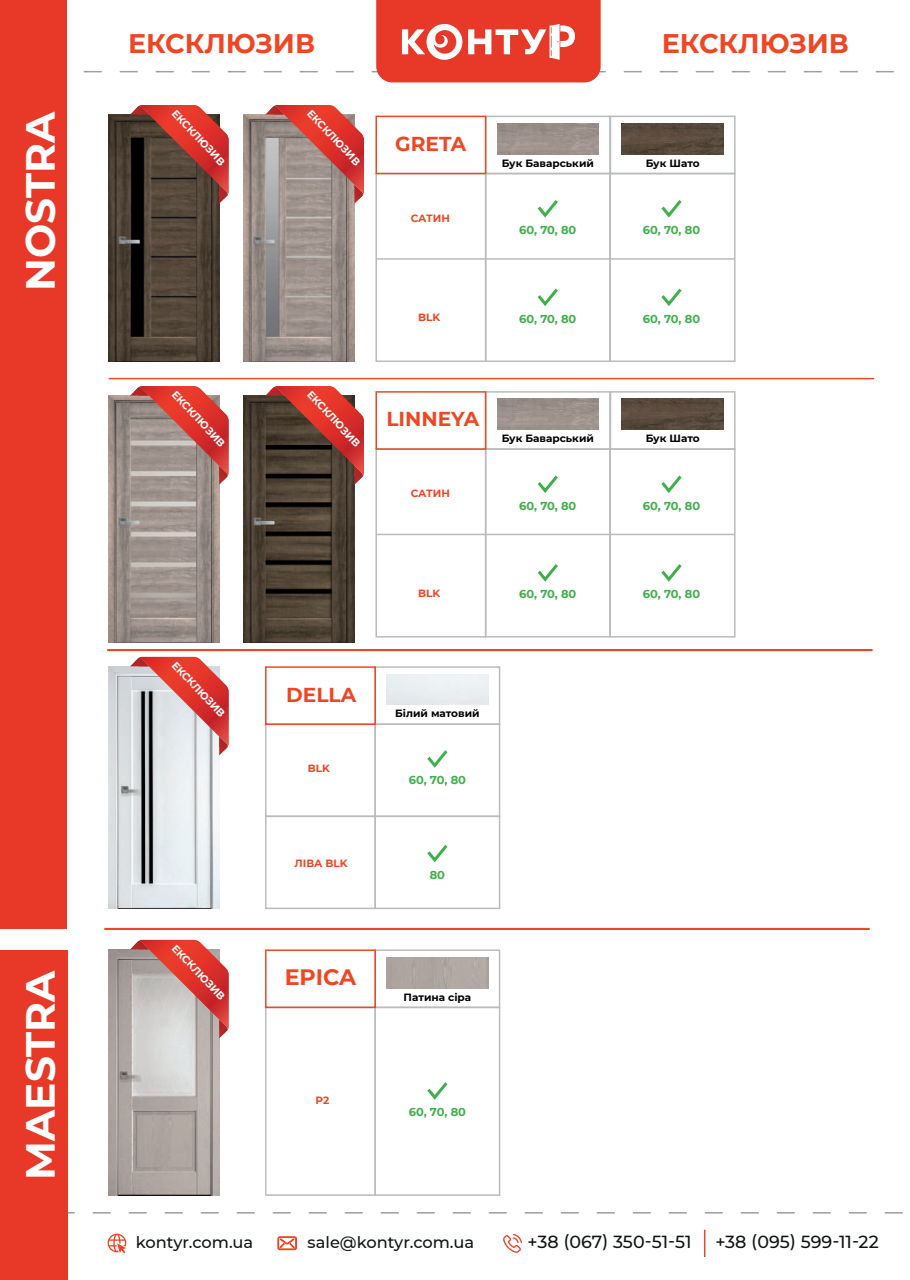
<style>
.page{position:relative;width:910px;height:1280px;background:#fff}
.page>*{position:absolute;margin:0;border:0;box-sizing:border-box;transform-origin:0 0}
.t1{font:700 40.65px "Montserrat";color:#fff}
.t2{font:700 26.85px "Montserrat";color:#ee4724}
.t3{font:700 22.2px "Montserrat";letter-spacing:-.005em;color:#ee4724}
.t4{font:700 20.1px "Montserrat";color:#ee4724}
.t5{font:500 17.55px "Montserrat";color:#101315}
.t6{font:500 16.2px "Montserrat";color:#101315}
.t7{font:700 11.4px "Montserrat";color:#3eb049}
.t8{font:700 10.5px "Montserrat";color:#000001}
.t9{font:700 10.5px "Montserrat";color:#ee4724}
.t10{font:700 10.35px "Montserrat";color:#fff}
</style>
<div class="page">
<svg style="left:68px;top:1212px;width:835px;height:1px"></svg>
<svg style="left:277px;top:1236px;width:20px;height:14px"></svg>
<svg style="left:108px;top:1233px;width:18px;height:20px"></svg>
<svg style="left:83px;top:0;width:811px;height:82px"></svg>
<svg style="left:503px;top:1234px;width:19px;height:19px"></svg>
<svg style="left:704px;top:1230px;width:1px;height:27px"></svg>
<div style="left:0;top:950px;width:68px;height:330px;background:#e83928"></div>
<div style="left:0;top:0;width:67px;height:929px;background:#e83928"></div>
<hr style="left:109px;top:378px;width:765px;height:1px;background:#ee4724">
<hr style="left:107px;top:649px;width:766px;height:2px;background:#ee4724">
<hr style="left:104px;top:928px;width:766px;height:2px;background:#ee4724">
<img style="left:109px;top:114px;width:110px;height:247px">
<img style="left:109px;top:395px;width:110px;height:247px">
<img style="left:109px;top:666px;width:110px;height:242px">
<img style="left:109px;top:949px;width:110px;height:247px">
<div style="left:374px;top:723px;width:126px;height:94px;border:2px solid #babcbc"></div>
<div style="left:265px;top:723px;width:111px;height:94px;border:2px solid #babcbc"></div>
<div style="left:374px;top:815px;width:126px;height:94px;border:2px solid #babcbc"></div>
<div style="left:265px;top:815px;width:111px;height:94px;border:2px solid #babcbc"></div>
<div style="left:374px;top:666px;width:126px;height:59px;border:2px solid #babcbc"></div>
<svg style="left:427px;top:750px;width:21px;height:18px"></svg>
<svg style="left:427px;top:845px;width:21px;height:18px"></svg>
<div style="left:265px;top:666px;width:111px;height:59px;border:2px solid #ee4724"></div>
<div style="left:374px;top:1007px;width:126px;height:189px;border:2px solid #babcbc"></div>
<div style="left:265px;top:1007px;width:111px;height:189px;border:2px solid #babcbc"></div>
<div style="left:374px;top:949px;width:126px;height:59px;border:2px solid #babcbc"></div>
<svg style="left:427px;top:1082px;width:21px;height:18px"></svg>
<div style="left:265px;top:949px;width:111px;height:59px;border:2px solid #ee4724"></div>
<div style="left:609px;top:173px;width:126px;height:189px;border:2px solid #babcbc"></div>
<div style="left:485px;top:173px;width:126px;height:189px;border:2px solid #babcbc"></div>
<div style="left:375px;top:173px;width:111px;height:189px;border:2px solid #babcbc"></div>
<div style="left:610px;top:116px;width:126px;height:58px;border:2px solid #babcbc"></div>
<div style="left:485px;top:116px;width:126px;height:58px;border:2px solid #babcbc"></div>
<hr style="left:376px;top:258px;width:359px;height:2px;background:#babcbc">
<svg style="left:537px;top:200px;width:21px;height:18px"></svg>
<svg style="left:661px;top:200px;width:21px;height:18px"></svg>
<svg style="left:537px;top:288px;width:21px;height:18px"></svg>
<svg style="left:661px;top:288px;width:21px;height:18px"></svg>
<div style="left:375px;top:116px;width:111px;height:58px;border:2px solid #ee4724"></div>
<img style="left:622px;top:123px;width:101px;height:31px">
<div style="left:387px;top:958px;width:101px;height:30px;background:#afa5a1"></div>
<div style="left:609px;top:448px;width:126px;height:189px;border:2px solid #babcbc"></div>
<div style="left:485px;top:448px;width:126px;height:189px;border:2px solid #babcbc"></div>
<div style="left:375px;top:448px;width:111px;height:189px;border:2px solid #babcbc"></div>
<div style="left:610px;top:391px;width:126px;height:59px;border:2px solid #babcbc"></div>
<div style="left:485px;top:391px;width:126px;height:59px;border:2px solid #babcbc"></div>
<hr style="left:376px;top:534px;width:359px;height:1px;background:#babcbc">
<svg style="left:537px;top:475px;width:21px;height:18px"></svg>
<svg style="left:661px;top:475px;width:21px;height:18px"></svg>
<svg style="left:537px;top:564px;width:21px;height:18px"></svg>
<svg style="left:661px;top:564px;width:21px;height:18px"></svg>
<div style="left:375px;top:391px;width:111px;height:59px;border:2px solid #ee4724"></div>
<img style="left:622px;top:399px;width:101px;height:30px">
<svg style="left:130px;top:105px;width:99px;height:99px;background:#874139"></svg>
<svg style="left:130px;top:386px;width:99px;height:99px;background:#bc7670"></svg>
<svg style="left:130px;top:657px;width:99px;height:98px;background:#d29493"></svg>
<svg style="left:130px;top:940px;width:99px;height:98px;background:#ce8c88"></svg>
<img style="left:244px;top:115px;width:110px;height:246px">
<img style="left:244px;top:396px;width:110px;height:246px">
<svg style="left:265px;top:105px;width:99px;height:99px;background:#bb7671"></svg>
<svg style="left:265px;top:386px;width:99px;height:99px;background:#864037"></svg>
<h1 class="t1" style="left:11px;top:291px;width:181px;rotate:-90deg">NOSTRA</h1>
<h1 class="t1" style="left:11px;top:1179px;width:211px;rotate:-90deg">MAESTRA</h1>
<h2 class="t2" style="left:128px;top:24px;width:189px">ЕКСКЛЮЗИВ</h2>
<h2 class="t2" style="left:662px;top:24px;width:189px">ЕКСКЛЮЗИВ</h2>
<p class="t10" style="left:179px;top:106px;width:74px;rotate:47deg">ЕКСКЛЮЗИВ</p>
<p class="t10" style="left:179px;top:387px;width:74px;rotate:47deg">ЕКСКЛЮЗИВ</p>
<p class="t10" style="left:179px;top:658px;width:74px;rotate:47deg">ЕКСКЛЮЗИВ</p>
<p class="t10" style="left:179px;top:941px;width:74px;rotate:47deg">ЕКСКЛЮЗИВ</p>
<p class="t10" style="left:315px;top:106px;width:74px;rotate:47deg">ЕКСКЛЮЗИВ</p>
<h3 class="t4" style="left:395px;top:129px;width:73px">GRETA</h3>
<p class="t9" style="left:411px;top:211px;width:41px">САТИН</p>
<p class="t8" style="left:502px;top:155px;width:94px">Бук Баварський</p>
<p class="t8" style="left:646px;top:155px;width:55px">Бук Шато</p>
<p class="t7" style="left:519px;top:222px;width:59px">60, 70, 80</p>
<p class="t7" style="left:643px;top:222px;width:59px">60, 70, 80</p>
<p class="t10" style="left:315px;top:387px;width:74px;rotate:47deg">ЕКСКЛЮЗИВ</p>
<p class="t9" style="left:418px;top:310px;width:24px">BLK</p>
<p class="t7" style="left:519px;top:310px;width:59px">60, 70, 80</p>
<p class="t7" style="left:643px;top:310px;width:59px">60, 70, 80</p>
<h3 class="t4" style="left:386px;top:405px;width:94px">LINNEYA</h3>
<p class="t9" style="left:411px;top:486px;width:41px">САТИН</p>
<p class="t8" style="left:502px;top:431px;width:94px">Бук Баварський</p>
<p class="t8" style="left:646px;top:431px;width:55px">Бук Шато</p>
<p class="t7" style="left:519px;top:497px;width:59px">60, 70, 80</p>
<p class="t7" style="left:643px;top:497px;width:59px">60, 70, 80</p>
<p class="t9" style="left:418px;top:585px;width:24px">BLK</p>
<p class="t7" style="left:519px;top:586px;width:59px">60, 70, 80</p>
<p class="t7" style="left:643px;top:586px;width:59px">60, 70, 80</p>
<h3 class="t4" style="left:286px;top:680px;width:72px">DELLA</h3>
<p class="t9" style="left:308px;top:761px;width:24px">BLK</p>
<p class="t9" style="left:294px;top:855px;width:55px">ЛІВА BLK</p>
<p class="t8" style="left:395px;top:706px;width:86px">Білий матовий</p>
<p class="t7" style="left:409px;top:772px;width:59px">60, 70, 80</p>
<p class="t7" style="left:430px;top:867px;width:17px">80</p>
<h3 class="t3" style="left:285px;top:961px;width:73px">EPICA</h3>
<p class="t8" style="left:404px;top:990px;width:69px">Патина сіра</p>
<p class="t9" style="left:316px;top:1093px;width:15px">P2</p>
<p class="t7" style="left:409px;top:1104px;width:59px">60, 70, 80</p>
<h3 class="t6" style="left:136px;top:1231px;width:119px">kontyr.com.ua</h3>
<h3 class="t6" style="left:308px;top:1231px;width:168px">sale@kontyr.com.ua</h3>
<h3 class="t5" style="left:528px;top:1230px;width:166px">+38 (067) 350-51-51</h3>
<h3 class="t5" style="left:715px;top:1230px;width:165px">+38 (095) 599-11-22</h3>
</div>
